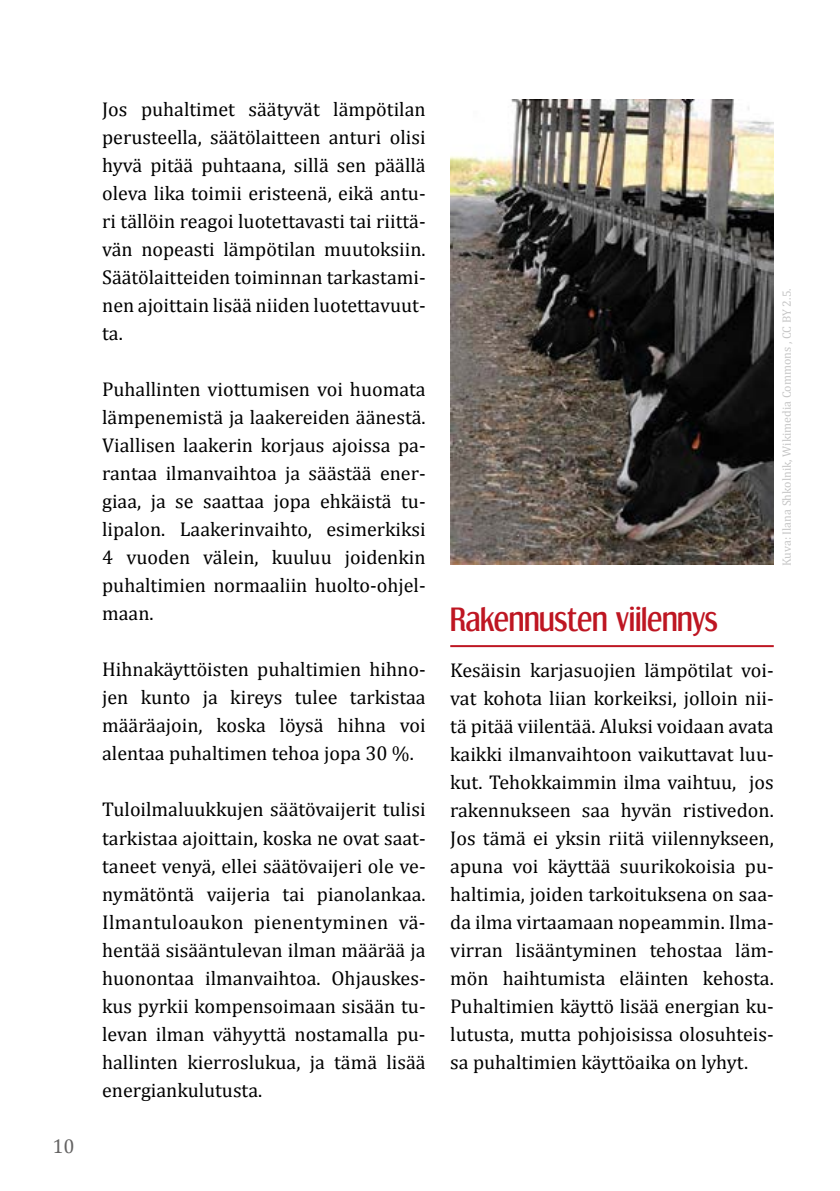
<style>
.page{position:relative;width:840px;height:1191px;background:#fff}
.page>*{position:absolute;margin:0;border:0;box-sizing:border-box;transform-origin:0 0}
.t1{font:30px "Dream Orphanage Rg";letter-spacing:-.01em;color:#be1622}
.t2{font:20px/28px "Cambria";color:#000;text-align:justify}
.t3{font:20px "Cambria";color:#646363}
.t4{font:12px "Cambria";color:#c6c6c6}
</style>
<div class="page">
<hr style="left:450px;top:645px;width:323px;height:2px;background:#be1622">
<img style="left:450px;top:99px;width:323px;height:465px">
<p class="t3" style="left:52px;top:1134px;width:24px">10</p>
<p class="t2" style="left:102px;top:95px;width:325px">Jos puhaltimet säätyvät lämpötilan perusteella, säätölaitteen anturi olisi hyvä pitää puhtaana, sillä sen päällä oleva lika toimii eristeenä, eikä antu&shy;ri tällöin reagoi luotettavasti tai riittä&shy;vän nopeasti lämpötilan muutoksiin.<br>Säätölaitteiden toiminnan tarkastami&shy;nen ajoittain lisää niiden luotettavuut&shy;ta.</p>
<p class="t2" style="left:102px;top:375px;width:325px">Puhallinten viottumisen voi huomata lämpenemistä ja laakereiden äänestä.<br>Viallisen laakerin korjaus ajoissa pa&shy;rantaa ilmanvaihtoa ja säästää ener&shy;giaa, ja se saattaa jopa ehkäistä tu&shy;lipalon. Laakerinvaihto, esimerkiksi 4 vuoden välein, kuuluu joidenkin puhaltimien normaaliin huolto-ohjel&shy;maan.</p>
<p class="t2" style="left:102px;top:655px;width:325px">Hihnakäyttöisten puhaltimien hihno&shy;jen kunto ja kireys tulee tarkistaa määräajoin, koska löysä hihna voi alentaa puhaltimen tehoa jopa 30 %.</p>
<p class="t2" style="left:102px;top:795px;width:325px">Tuloilmaluukkujen säätövaijerit tulisi tarkistaa ajoittain, koska ne ovat saat&shy;taneet venyä, ellei säätövaijeri ole ve&shy;nymätöntä vaijeria tai pianolankaa.<br>Ilmantuloaukon pienentyminen vä&shy;hentää sisääntulevan ilman määrää ja huonontaa ilmanvaihtoa. Ohjauskes&shy;kus pyrkii kompensoimaan sisään tu&shy;levan ilman vähyyttä nostamalla pu&shy;hallinten kierroslukua, ja tämä lisää energiankulutusta.</p>
<p class="t4" style="left:779px;top:566px;width:279px;rotate:-90deg">Kuva: Ilana Shkolnik, Wikimedia Commons , CC BY 2.5.</p>
<h1 class="t1" style="left:450px;top:601px;width:269px">Rakennusten viilennys</h1>
<p class="t2" style="left:450px;top:656px;width:325px">Kesäisin karjasuojien lämpötilat voi&shy;vat kohota liian korkeiksi, jolloin nii&shy;tä pitää viilentää. Aluksi voidaan avata kaikki ilmanvaihtoon vaikuttavat luu&shy;kut. Tehokkaimmin ilma vaihtuu, jos rakennukseen saa hyvän ristivedon.<br>Jos tämä ei yksin riitä viilennykseen, apuna voi käyttää suurikokoisia pu&shy;haltimia, joiden tarkoituksena on saa&shy;da ilma virtaamaan nopeammin. Ilma&shy;virran lisääntyminen tehostaa läm&shy;mön haihtumista eläinten kehosta.<br>Puhaltimien käyttö lisää energian ku&shy;lutusta, mutta pohjoisissa olosuhteis&shy;sa puhaltimien käyttöaika on lyhyt.</p>
</div>
